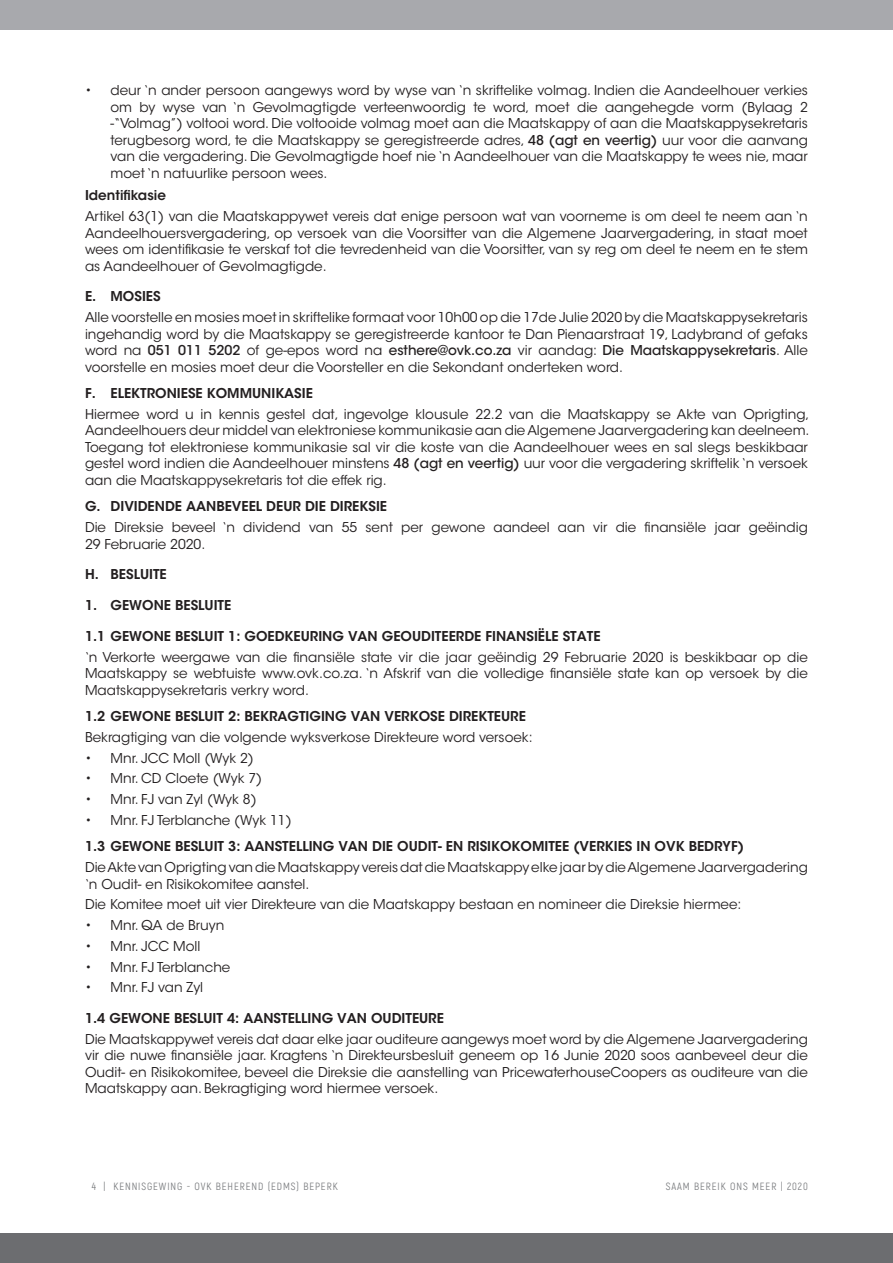
<style>
.page{position:relative;width:893px;height:1263px;background:#fff}
.page>*{position:absolute;margin:0;border:0;box-sizing:border-box;transform-origin:0 0}
.t1{font:13.5px/16.5px "ITC Avant Garde Std";color:#231f20;text-align:justify}
.t2{font:600 13.5px "ITC Avant Garde Std";color:#231f20}
.t3{font:10.5px "Akrobat";letter-spacing:.09em;color:#76787b}
.s1{font-weight:500}
</style>
<div class="page">
<div style="left:0;top:0;width:893px;height:30px;background:#a8a9ad"></div>
<div style="left:0;top:1233px;width:893px;height:30px;background:#6c6d70"></div>
<p class="t1" style="left:111px;top:82px;width:699px;text-indent:-26px">• deur ‘n ander persoon aangewys word by wyse van ‘n skriftelike volmag. Indien die Aandeelhouer verkies om by wyse van ‘n Gevolmagtigde verteenwoordig te word, moet die aangehegde vorm (Bylaag 2 -“Volmag”) voltooi word. Die voltooide volmag moet aan die Maatskappy of aan die Maatskappysekretaris terugbesorg word, te die Maatskappy se geregistreerde adres, <span class="s1">48 (agt en veertig)</span> uur voor die aanvang van die vergadering. Die Gevolmagtigde hoef nie ‘n Aandeelhouer van die Maatskappy te wees nie, maar moet ‘n natuurlike persoon wees.</p>
<p class="t2" style="left:85px;top:187px;width:82px">Identifikasie</p>
<p class="t1" style="left:85px;top:208px;width:724px">Artikel 63(1) van die Maatskappywet vereis dat enige persoon wat van voorneme is om deel te neem aan ‘n Aandeelhouersvergadering, op versoek van die Voorsitter van die Algemene Jaarvergadering, in staat moet wees om identifikasie te verskaf tot die tevredenheid van die Voorsitter, van sy reg om deel te neem en te stem as Aandeelhouer of Gevolmagtigde.</p>
<p class="t2" style="left:85px;top:288px;width:77px">E. MOSIES</p>
<p class="t1" style="left:85px;top:309px;width:724px">Alle voorstelle en mosies moet in skriftelike formaat voor 10h00 op die 17de Julie 2020 by die Maatskappysekretaris ingehandig word by die Maatskappy se geregistreerde kantoor te Dan Pienaarstraat 19, Ladybrand of gefaks word na <span class="s1">051 011 5202</span> of ge-epos word na <span class="s1">esthere@ovk.co.za</span> vir aandag: <span class="s1">Die Maatskappysekretaris</span>. Alle voorstelle en mosies moet deur die Voorsteller en die Sekondant onderteken word.</p>
<p class="t2" style="left:85px;top:385px;width:229px">F. ELEKTRONIESE KOMMUNIKASIE</p>
<p class="t1" style="left:85px;top:406px;width:726px">Hiermee word u in kennis gestel dat, ingevolge klousule 22.2 van die Maatskappy se Akte van Oprigting, Aandeelhouers deur middel van elektroniese kommunikasie aan die Algemene Jaarvergadering kan deelneem.<br>Toegang tot elektroniese kommunikasie sal vir die koste van die Aandeelhouer wees en sal slegs beskikbaar gestel word indien die Aandeelhouer minstens <span class="s1">48 (agt en veertig)</span> uur voor die vergadering skriftelik ‘n versoek aan die Maatskappysekretaris tot die effek rig.</p>
<p class="t2" style="left:85px;top:498px;width:304px">G. DIVIDENDE AANBEVEEL DEUR DIE DIREKSIE</p>
<p class="t1" style="left:85px;top:519px;width:724px">Die Direksie beveel ‘n dividend van 55 sent per gewone aandeel aan vir die finansiële jaar geëindig<br>29 Februarie 2020.</p>
<p class="t2" style="left:85px;top:566px;width:83px">H. BESLUITE</p>
<p class="t2" style="left:85px;top:597px;width:148px">1. GEWONE BESLUITE</p>
<p class="t2" style="left:85px;top:627px;width:517px">1.1 GEWONE BESLUIT 1: GOEDKEURING VAN GEOUDITEERDE FINANSIËLE STATE</p>
<p class="t1" style="left:85px;top:649px;width:724px">‘n Verkorte weergawe van die finansiële state vir die jaar geëindig 29 Februarie 2020 is beskikbaar op die Maatskappy se webtuiste www.ovk.co.za. ‘n Afskrif van die volledige finansiële state kan op versoek by die Maatskappysekretaris verkry word.</p>
<p class="t2" style="left:85px;top:708px;width:442px">1.2 GEWONE BESLUIT 2: BEKRAGTIGING VAN VERKOSE DIREKTEURE</p>
<p class="t1" style="left:85px;top:729px;width:449px">Bekragtiging van die volgende wyksverkose Direkteure word versoek:</p>
<p class="t1" style="left:85px;top:750px;width:170px">• Mnr. JCC Moll (Wyk 2)</p>
<p class="t1" style="left:85px;top:770px;width:179px">• Mnr. CD Cloete (Wyk 7)</p>
<p class="t1" style="left:85px;top:791px;width:173px">• Mnr. FJ van Zyl (Wyk 8)</p>
<p class="t1" style="left:85px;top:812px;width:208px">• Mnr. FJ Terblanche (Wyk 11)</p>
<p class="t2" style="left:85px;top:838px;width:660px">1.3 GEWONE BESLUIT 3: AANSTELLING VAN DIE OUDIT- EN RISIKOKOMITEE (VERKIES IN OVK BEDRYF)</p>
<p class="t1" style="left:85px;top:859px;width:724px">Die Akte van Oprigting van die Maatskappy vereis dat die Maatskappy elke jaar by die Algemene Jaarvergadering ‘n Oudit- en Risikokomitee aanstel.</p>
<p class="t1" style="left:85px;top:896px;width:658px">Die Komitee moet uit vier Direkteure van die Maatskappy bestaan en nomineer die Direksie hiermee:</p>
<p class="t1" style="left:85px;top:917px;width:141px">• Mnr. QA de Bruyn</p>
<p class="t1" style="left:85px;top:938px;width:117px">• Mnr. JCC Moll</p>
<p class="t1" style="left:85px;top:959px;width:147px">• Mnr. FJ Terblanche</p>
<p class="t1" style="left:85px;top:979px;width:120px">• Mnr. FJ van Zyl</p>
<p class="t2" style="left:85px;top:1010px;width:360px">1.4 GEWONE BESLUIT 4: AANSTELLING VAN OUDITEURE</p>
<p class="t1" style="left:85px;top:1031px;width:724px">Die Maatskappywet vereis dat daar elke jaar ouditeure aangewys moet word by die Algemene Jaarvergadering vir die nuwe finansiële jaar. Kragtens ‘n Direkteursbesluit geneem op 16 Junie 2020 soos aanbeveel deur die Oudit- en Risikokomitee, beveel die Direksie die aanstelling van PricewaterhouseCoopers as ouditeure van die Maatskappy aan. Bekragtiging word hiermee versoek.</p>
<p class="t3" style="left:92px;top:1180px;width:247px">4 | KENNISGEWING - OVK BEHEREND (EDMS) BEPERK</p>
<p class="t3" style="left:666px;top:1180px;width:144px">SAAM BEREIK ONS MEER | 2020</p>
</div>
